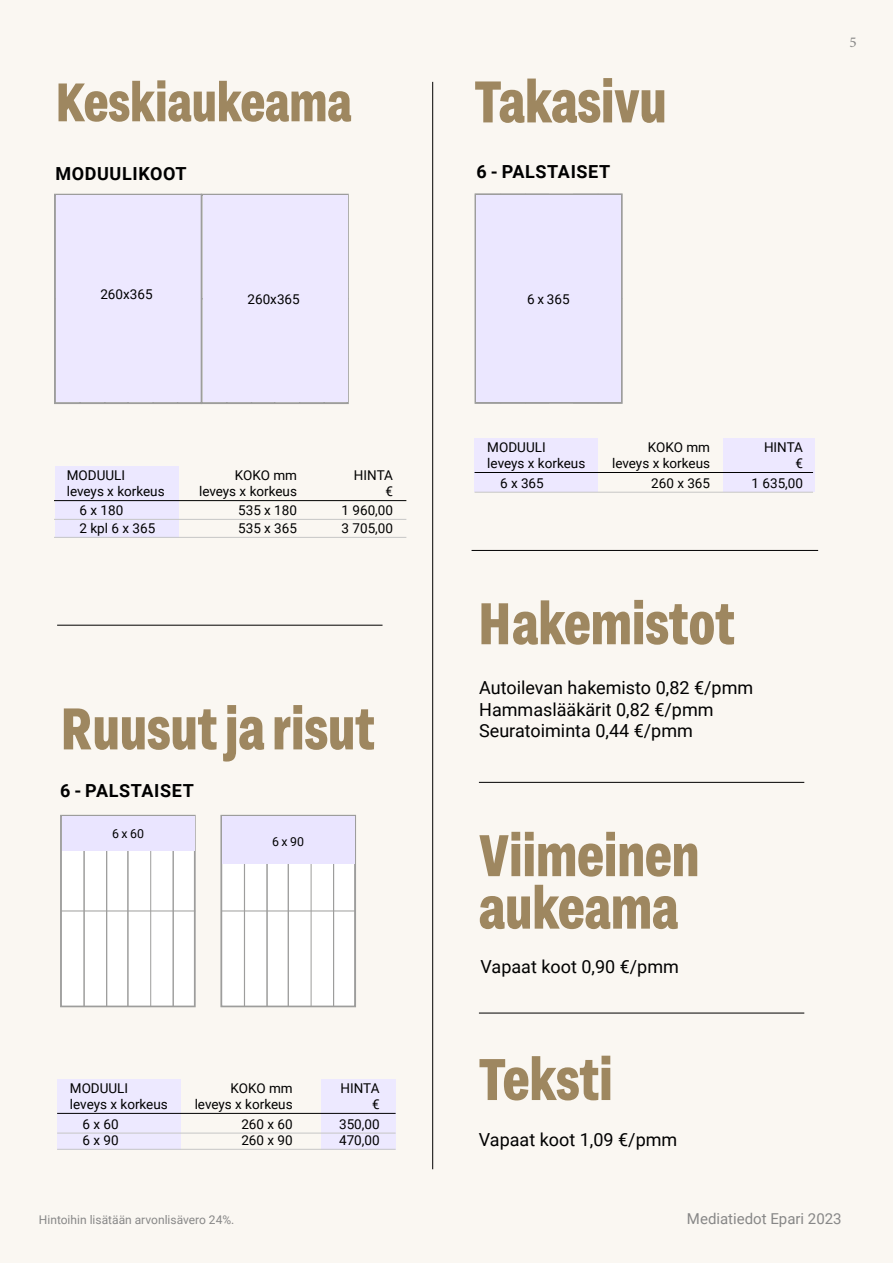
<style>
.page{position:relative;width:893px;height:1263px;background:#faf7f2}
.page>*{position:absolute;margin:0;border:0;box-sizing:border-box;transform-origin:0 0}
.t1{font:700 58.5px/52.5px "Grtsk Zetta";color:#9e8760}
.t2{font:700 54px "Grtsk Zetta";color:#9e8760}
.t3{font:18px/21.6px "Roboto";color:#000}
.t4{font:700 18px "Roboto";letter-spacing:.035em;color:#000}
.t5{font:15px "Roboto";color:#878787}
.t6{font:15px "Minion Pro";color:#878787}
.t7{font:13.5px "Roboto";color:#000}
.t8{font:12.3px "Roboto";color:#000}
.t9{font:12px "Roboto";color:#878787}
</style>
<div class="page">
<hr style="left:432px;top:82px;width:1px;height:1087px;background:#000">
<svg style="left:475px;top:193px;width:148px;height:211px"></svg>
<div style="left:475px;top:194px;width:26px;height:209px;border:1px solid #9d9d9c"></div>
<hr style="left:476px;top:298px;width:146px;height:1px;background:#9d9d9c">
<hr style="left:548px;top:194px;width:1px;height:209px;background:#9d9d9c">
<div style="left:476px;top:195px;width:145px;height:207px;background:#ebe7ff"></div>
<div style="left:475px;top:438px;width:123px;height:54px;background:#ede8ff"></div>
<div style="left:723px;top:438px;width:92px;height:54px;background:#ede8ff"></div>
<hr style="left:475px;top:472px;width:338px;height:1px;background:#000">
<hr style="left:475px;top:492px;width:338px;height:1px;background:#c6c6c6">
<hr style="left:479px;top:782px;width:325px;height:1px;background:#000">
<hr style="left:479px;top:1013px;width:325px;height:1px;background:#000">
<div style="left:57px;top:1079px;width:124px;height:70px;background:#ede9ff"></div>
<div style="left:321px;top:1079px;width:75px;height:70px;background:#ede9ff"></div>
<hr style="left:57px;top:1113px;width:339px;height:1px;background:#000">
<hr style="left:57px;top:1133px;width:339px;height:1px;background:#c6c6c6">
<hr style="left:57px;top:1149px;width:339px;height:1px;background:#c6c6c6">
<div style="left:60px;top:815px;width:136px;height:192px;background:#fff;border:2px solid #9d9d9c"></div>
<div style="left:61px;top:815px;width:23px;height:191px;border:1px solid #9d9d9c"></div>
<div style="left:84px;top:815px;width:23px;height:191px;border:1px solid #9d9d9c"></div>
<hr style="left:61px;top:910px;width:134px;height:1px;background:#9d9d9c">
<hr style="left:127px;top:815px;width:1px;height:191px;background:#9d9d9c">
<div style="left:151px;top:815px;width:22px;height:191px;border:1px solid #9d9d9c"></div>
<div style="left:173px;top:815px;width:21px;height:191px;border:1px solid #9d9d9c"></div>
<div style="left:221px;top:815px;width:135px;height:192px;background:#fff;border:2px solid #9d9d9c"></div>
<div style="left:221px;top:815px;width:23px;height:191px;border:1px solid #9d9d9c"></div>
<div style="left:244px;top:815px;width:23px;height:191px;border:1px solid #9d9d9c"></div>
<div style="left:267px;top:815px;width:21px;height:191px;border:1px solid #9d9d9c"></div>
<hr style="left:222px;top:910px;width:134px;height:1px;background:#9d9d9c">
<hr style="left:288px;top:815px;width:1px;height:191px;background:#9d9d9c">
<div style="left:311px;top:815px;width:23px;height:191px;border:1px solid #9d9d9c"></div>
<div style="left:334px;top:815px;width:21px;height:191px;border:1px solid #9d9d9c"></div>
<div style="left:62px;top:816px;width:132px;height:35px;background:#eae5ff"></div>
<div style="left:222px;top:817px;width:132px;height:47px;background:#eae5ff"></div>
<hr style="left:57px;top:625px;width:326px;height:1px;background:#000">
<hr style="left:472px;top:550px;width:346px;height:1px;background:#000">
<div style="left:55px;top:194px;width:25px;height:209px;border:1px solid #9d9d9c"></div>
<hr style="left:55px;top:298px;width:147px;height:1px;background:#9d9d9c">
<hr style="left:128px;top:194px;width:1px;height:209px;background:#9d9d9c">
<div style="left:56px;top:195px;width:145px;height:207px;background:#ede8ff"></div>
<div style="left:55px;top:466px;width:124px;height:71px;background:#ece8ff"></div>
<hr style="left:54px;top:500px;width:352px;height:1px;background:#000">
<hr style="left:54px;top:519px;width:352px;height:1px;background:#c6c6c6">
<hr style="left:54px;top:537px;width:352px;height:1px;background:#c6c6c6">
<div style="left:201px;top:194px;width:26px;height:209px;border:1px solid #9d9d9c"></div>
<hr style="left:202px;top:298px;width:146px;height:1px;background:#9d9d9c">
<hr style="left:274px;top:194px;width:1px;height:209px;background:#9d9d9c">
<div style="left:203px;top:195px;width:144px;height:207px;background:#ede8ff"></div>
<p class="t6" style="left:850px;top:32px;width:9px">5</p>
<h2 class="t2" style="left:55px;top:69px;width:298px">Keskiaukeama</h2>
<h1 class="t1" style="left:475px;top:74px;width:194px">Takasivu</h1>
<h3 class="t4" style="left:55px;top:161px;width:133px">MODUULIKOOT</h3>
<h3 class="t4" style="left:476px;top:159px;width:135px">6 - PALSTAISET</h3>
<p class="t7" style="left:100px;top:285px;width:54px">260x365</p>
<p class="t7" style="left:248px;top:290px;width:54px">260x365</p>
<p class="t7" style="left:527px;top:289px;width:44px">6 x 365</p>
<p class="t7" style="left:67px;top:465px;width:60px">MODUULI</p>
<p class="t7" style="left:235px;top:465px;width:64px">KOKO mm</p>
<p class="t7" style="left:354px;top:465px;width:41px">HINTA</p>
<p class="t7" style="left:67px;top:482px;width:99px">leveys x korkeus</p>
<p class="t7" style="left:199px;top:482px;width:99px">leveys x korkeus</p>
<p class="t7" style="left:385px;top:482px;width:9px">€</p>
<p class="t7" style="left:80px;top:501px;width:45px">6 x 180</p>
<p class="t7" style="left:238px;top:501px;width:60px">535 x 180</p>
<p class="t7" style="left:342px;top:501px;width:53px">1 960,00</p>
<p class="t7" style="left:80px;top:519px;width:77px">2 kpl 6 x 365</p>
<p class="t7" style="left:238px;top:519px;width:60px">535 x 365</p>
<p class="t7" style="left:342px;top:519px;width:53px">3 705,00</p>
<h1 class="t1" style="left:60px;top:701px;width:317px">Ruusut ja risut</h1>
<h3 class="t4" style="left:60px;top:778px;width:135px">6 - PALSTAISET</h3>
<p class="t8" style="left:112px;top:825px;width:33px">6 x 60</p>
<p class="t8" style="left:272px;top:833px;width:33px">6 x 90</p>
<p class="t7" style="left:70px;top:1078px;width:60px">MODUULI</p>
<p class="t7" style="left:231px;top:1078px;width:64px">KOKO mm</p>
<p class="t7" style="left:341px;top:1078px;width:41px">HINTA</p>
<p class="t7" style="left:70px;top:1094px;width:99px">leveys x korkeus</p>
<p class="t7" style="left:195px;top:1094px;width:99px">leveys x korkeus</p>
<p class="t7" style="left:372px;top:1094px;width:9px">€</p>
<p class="t7" style="left:83px;top:1115px;width:38px">6 x 60</p>
<p class="t7" style="left:241px;top:1115px;width:53px">260 x 60</p>
<p class="t7" style="left:339px;top:1115px;width:42px">350,00</p>
<p class="t7" style="left:83px;top:1131px;width:38px">6 x 90</p>
<p class="t7" style="left:241px;top:1131px;width:53px">260 x 90</p>
<p class="t7" style="left:339px;top:1131px;width:42px">470,00</p>
<p class="t7" style="left:487px;top:437px;width:60px">MODUULI</p>
<p class="t7" style="left:648px;top:437px;width:64px">KOKO mm</p>
<p class="t7" style="left:764px;top:437px;width:41px">HINTA</p>
<p class="t7" style="left:487px;top:454px;width:99px">leveys x korkeus</p>
<p class="t7" style="left:612px;top:454px;width:99px">leveys x korkeus</p>
<p class="t7" style="left:795px;top:454px;width:9px">€</p>
<p class="t7" style="left:500px;top:474px;width:45px">6 x 365</p>
<p class="t7" style="left:651px;top:474px;width:60px">260 x 365</p>
<p class="t7" style="left:752px;top:474px;width:53px">1 635,00</p>
<h1 class="t1" style="left:477px;top:596px;width:259px">Hakemistot</h1>
<h3 class="t3" style="left:479px;top:676px;width:276px">Autoilevan hakemisto 0,82 €/pmm<br>Hammaslääkärit 0,82 €/pmm</h3>
<h3 class="t3" style="left:479px;top:719px;width:215px">Seuratoiminta 0,44 €/pmm</h3>
<h1 class="t1" style="left:479px;top:827px;width:222px">Viimeinen aukeama</h1>
<h3 class="t3" style="left:480px;top:955px;width:200px">Vapaat koot 0,90 €/pmm</h3>
<h1 class="t1" style="left:479px;top:1051px;width:135px">Teksti</h1>
<h3 class="t3" style="left:479px;top:1128px;width:200px">Vapaat koot 1,09 €/pmm</h3>
<p class="t9" style="left:39px;top:1211px;width:197px">Hintoihin lisätään arvonlisävero 24%.</p>
<p class="t5" style="left:687px;top:1208px;width:156px">Mediatiedot Epari 2023</p>
</div>
